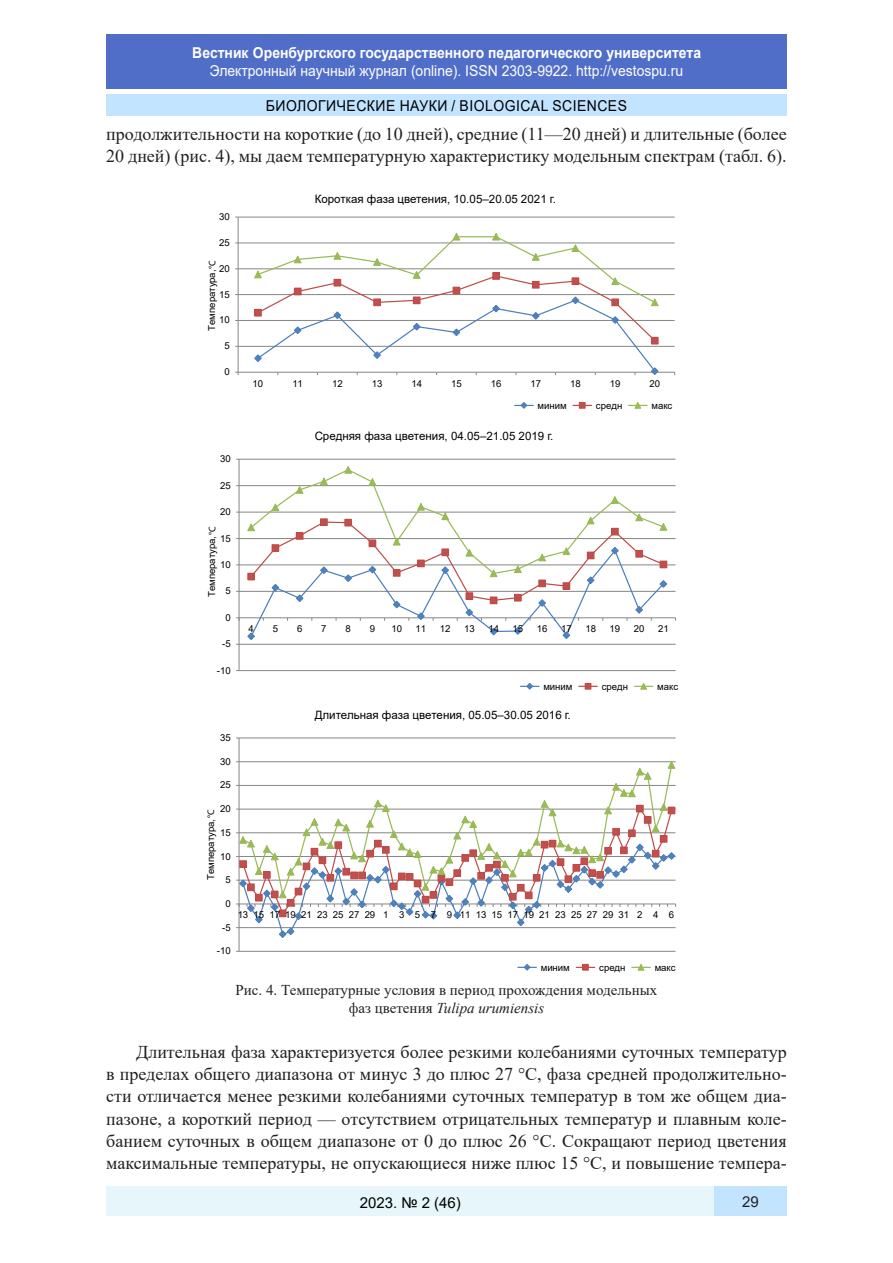
<style>
.page{position:relative;width:893px;height:1263px;background:#fff}
.page>*{position:absolute;margin:0;border:0;box-sizing:border-box;transform-origin:0 0}
.Стиль2{font:18px/22.4px "Times New Roman";color:#231f20}
.t1{font:15px "Arial";color:#fff;scale:.93 1}
.t2{font:700 15px "Arial";color:#fff;scale:.93 1}
.таблица{font:15px "Times New Roman";color:#231f20}
.t3{font:15px "Arial";letter-spacing:.035em;color:#000;scale:.93 1}
.таблица-2{font:italic 15px "Times New Roman";color:#231f20}
.t4{font:15px "Arial";letter-spacing:.035em;color:#000}
.t5{font:15px "Arial";color:#231f20}
.t6{font:11.55px "Arial";color:#000}
.t7{font:9.6px "Arial";color:#000}
.s1{font-family:"Myriad Pro"}
.s2{font-style:normal}
</style>
<div class="page">
<div style="left:106px;top:95px;width:681px;height:21px;background:#c3e4ff"></div>
<div style="left:106px;top:34px;width:681px;height:55px;background:#506ec8"></div>
<div style="left:106px;top:1186px;width:608px;height:30px;background:#e6f6fb"></div>
<div style="left:714px;top:1186px;width:73px;height:30px;background:#c3e4ff"></div>
<hr style="left:239px;top:737px;width:437px;height:1px;background:#868686">
<hr style="left:239px;top:951px;width:437px;height:1px;background:#868686">
<hr style="left:239px;top:738px;width:1px;height:213px;background:#868686">
<svg style="left:236px;top:760px;width:440px;height:179px"></svg>
<hr style="left:239px;top:459px;width:437px;height:1px;background:#868686">
<hr style="left:239px;top:485px;width:437px;height:1px;background:#868686">
<hr style="left:239px;top:512px;width:437px;height:1px;background:#868686">
<hr style="left:239px;top:538px;width:437px;height:1px;background:#868686">
<hr style="left:239px;top:564px;width:437px;height:1px;background:#868686">
<hr style="left:239px;top:591px;width:437px;height:1px;background:#868686">
<hr style="left:239px;top:644px;width:437px;height:1px;background:#868686">
<hr style="left:239px;top:670px;width:437px;height:1px;background:#868686">
<hr style="left:239px;top:459px;width:1px;height:212px;background:#868686">
<hr style="left:239px;top:617px;width:437px;height:1px;background:#868686">
<svg style="left:236px;top:617px;width:4px;height:4px"></svg>
<svg style="left:246px;top:466px;width:422px;height:174px"></svg>
<hr style="left:238px;top:217px;width:437px;height:1px;background:#868686">
<hr style="left:238px;top:242px;width:437px;height:1px;background:#868686">
<hr style="left:238px;top:268px;width:437px;height:1px;background:#868686">
<hr style="left:238px;top:294px;width:437px;height:1px;background:#868686">
<hr style="left:238px;top:320px;width:437px;height:1px;background:#868686">
<hr style="left:238px;top:346px;width:437px;height:1px;background:#868686">
<hr style="left:238px;top:217px;width:1px;height:155px;background:#868686">
<hr style="left:238px;top:372px;width:437px;height:1px;background:#868686">
<svg style="left:253px;top:233px;width:407px;height:143px"></svg>
<svg style="left:515px;top:402px;width:18px;height:7px"></svg>
<svg style="left:573px;top:402px;width:18px;height:6px"></svg>
<div style="left:579px;top:402px;width:7px;height:7px;border:1px solid #be4b48"></div>
<svg style="left:629px;top:402px;width:18px;height:7px"></svg>
<svg style="left:520px;top:683px;width:19px;height:7px"></svg>
<svg style="left:579px;top:683px;width:18px;height:6px"></svg>
<div style="left:585px;top:683px;width:6px;height:7px;border:1px solid #be4b48"></div>
<svg style="left:634px;top:683px;width:19px;height:7px"></svg>
<svg style="left:518px;top:964px;width:18px;height:7px"></svg>
<svg style="left:576px;top:966px;width:19px;height:3px"></svg>
<div style="left:582px;top:964px;width:7px;height:7px;border:1px solid #be4b48"></div>
<svg style="left:632px;top:964px;width:18px;height:7px"></svg>
<p class="t2" style="left:192px;top:42px;width:549px">Вестник Оренбургского государственного педагогического университета</p>
<p class="t1" style="left:210px;top:60px;width:511px">Электронный научный журнал (online). ISSN 2303-9922. http://vestospu.ru</p>
<p class="t3" style="left:266px;top:95px;width:390px">БИОЛОГИЧЕСКИЕ НАУКИ / BIOLOGICAL SCIENCES</p>
<p class="Стиль2" style="left:106px;top:122px;width:682px">продолжительности на короткие (до 10 дней), средние (11—20 дней) и длительные (более<br>20 дней) (рис. 4), мы даем температурную характеристику модельным спектрам (табл. 6).</p>
<p class="t7" style="left:219px;top:210px;width:12px">30</p>
<p class="t7" style="left:219px;top:236px;width:12px">25</p>
<p class="t7" style="left:205px;top:331px;width:72px;rotate:-90deg">Температура, <span class="s1">°C</span></p>
<p class="t7" style="left:219px;top:262px;width:12px">20</p>
<p class="t7" style="left:219px;top:288px;width:12px">15</p>
<p class="t7" style="left:219px;top:313px;width:12px">10</p>
<p class="t7" style="left:225px;top:339px;width:7px">5</p>
<p class="t7" style="left:225px;top:365px;width:7px">0</p>
<p class="t7" style="left:220px;top:452px;width:12px">30</p>
<p class="t7" style="left:220px;top:479px;width:12px">25</p>
<p class="t7" style="left:220px;top:505px;width:12px">20</p>
<p class="t7" style="left:205px;top:597px;width:72px;rotate:-90deg">Температура, <span class="s1">°C</span></p>
<p class="t7" style="left:220px;top:531px;width:12px">15</p>
<p class="t7" style="left:220px;top:558px;width:12px">10</p>
<p class="t7" style="left:225px;top:584px;width:7px">5</p>
<p class="t7" style="left:225px;top:611px;width:7px">0</p>
<p class="t7" style="left:222px;top:637px;width:10px">-5</p>
<p class="t7" style="left:217px;top:664px;width:15px">-10</p>
<p class="t7" style="left:220px;top:731px;width:12px">35</p>
<p class="t7" style="left:220px;top:755px;width:12px">30</p>
<p class="t7" style="left:220px;top:778px;width:12px">25</p>
<p class="t7" style="left:220px;top:802px;width:12px">20</p>
<p class="t7" style="left:204px;top:880px;width:72px;rotate:-90deg">Температура, <span class="s1">°C</span></p>
<p class="t7" style="left:220px;top:826px;width:12px">15</p>
<p class="t7" style="left:220px;top:849px;width:12px">10</p>
<p class="t7" style="left:225px;top:873px;width:7px">5</p>
<p class="t7" style="left:225px;top:897px;width:7px">0</p>
<p class="t7" style="left:222px;top:921px;width:10px">-5</p>
<p class="t7" style="left:217px;top:944px;width:15px">-10</p>
<p class="t6" style="left:315px;top:191px;width:243px">Короткая фаза цветения, 10.05–20.05 2021 г.</p>
<p class="t7" style="left:253px;top:377px;width:12px">10</p>
<p class="t7" style="left:292px;top:377px;width:12px">11</p>
<p class="t7" style="left:332px;top:377px;width:12px">12</p>
<p class="t7" style="left:372px;top:377px;width:12px">13</p>
<p class="t7" style="left:411px;top:377px;width:12px">14</p>
<p class="t7" style="left:451px;top:377px;width:12px">15</p>
<p class="t7" style="left:491px;top:377px;width:12px">16</p>
<p class="t7" style="left:530px;top:377px;width:12px">17</p>
<p class="t7" style="left:570px;top:377px;width:12px">18</p>
<p class="t7" style="left:610px;top:377px;width:12px">19</p>
<p class="t7" style="left:649px;top:377px;width:12px">20</p>
<p class="t7" style="left:537px;top:399px;width:31px">миним</p>
<p class="t7" style="left:596px;top:399px;width:28px">средн</p>
<p class="t7" style="left:651px;top:399px;width:22px">макс</p>
<p class="t6" style="left:315px;top:428px;width:240px">Средняя фаза цветения, 04.05–21.05 2019 г.</p>
<p class="t7" style="left:248px;top:622px;width:7px">4</p>
<p class="t7" style="left:273px;top:622px;width:7px">5</p>
<p class="t7" style="left:297px;top:622px;width:7px">6</p>
<p class="t7" style="left:321px;top:622px;width:7px">7</p>
<p class="t7" style="left:345px;top:622px;width:7px">8</p>
<p class="t7" style="left:370px;top:622px;width:7px">9</p>
<p class="t7" style="left:391px;top:622px;width:12px">10</p>
<p class="t7" style="left:416px;top:622px;width:12px">11</p>
<p class="t7" style="left:440px;top:622px;width:12px">12</p>
<p class="t7" style="left:464px;top:622px;width:12px">13</p>
<p class="t7" style="left:488px;top:622px;width:12px">14</p>
<p class="t7" style="left:513px;top:622px;width:12px">15</p>
<p class="t7" style="left:537px;top:622px;width:12px">16</p>
<p class="t7" style="left:561px;top:622px;width:12px">17</p>
<p class="t7" style="left:585px;top:622px;width:12px">18</p>
<p class="t7" style="left:610px;top:622px;width:12px">19</p>
<p class="t7" style="left:634px;top:622px;width:12px">20</p>
<p class="t7" style="left:658px;top:622px;width:12px">21</p>
<p class="t7" style="left:543px;top:680px;width:31px">миним</p>
<p class="t7" style="left:602px;top:680px;width:28px">средн</p>
<p class="t7" style="left:657px;top:680px;width:22px">макс</p>
<p class="t6" style="left:315px;top:707px;width:258px">Длительная фаза цветения, 05.05–30.05 2016 г.</p>
<p class="t7" style="left:238px;top:908px;width:438px">131517192123252729 1 3 5 7 9 1113151719212325272931 2 4 6</p>
<p class="t7" style="left:541px;top:961px;width:31px">миним</p>
<p class="t7" style="left:599px;top:961px;width:28px">средн</p>
<p class="t7" style="left:655px;top:961px;width:22px">макс</p>
<p class="таблица" style="left:236px;top:979px;width:423px">Рис. 4. Температурные условия в период прохождения модельных</p>
<p class="таблица-2" style="left:349px;top:998px;width:197px"><span class="s2">фаз цветения</span> Tulipa urumiensis</p>
<p class="Стиль2" style="left:106px;top:1040px;width:682px;text-align:justify;text-indent:30px">Длительная фаза характеризуется более резкими колебаниями суточных температур в пределах общего диапазона от минус 3 до плюс 27 °C, фаза средней продолжительно&shy;сти отличается менее резкими колебаниями суточных температур в том же общем диа&shy;пазоне, а короткий период — отсутствием отрицательных температур и плавным коле&shy;банием суточных в общем диапазоне от 0 до плюс 26 °C. Сокращают период цветения максимальные температуры, не опускающиеся ниже плюс 15 °C, и повышение темпера-</p>
<p class="t4" style="left:360px;top:1192px;width:103px">2023. № 2 (46)</p>
<p class="t5" style="left:742px;top:1191px;width:18px">29</p>
</div>
